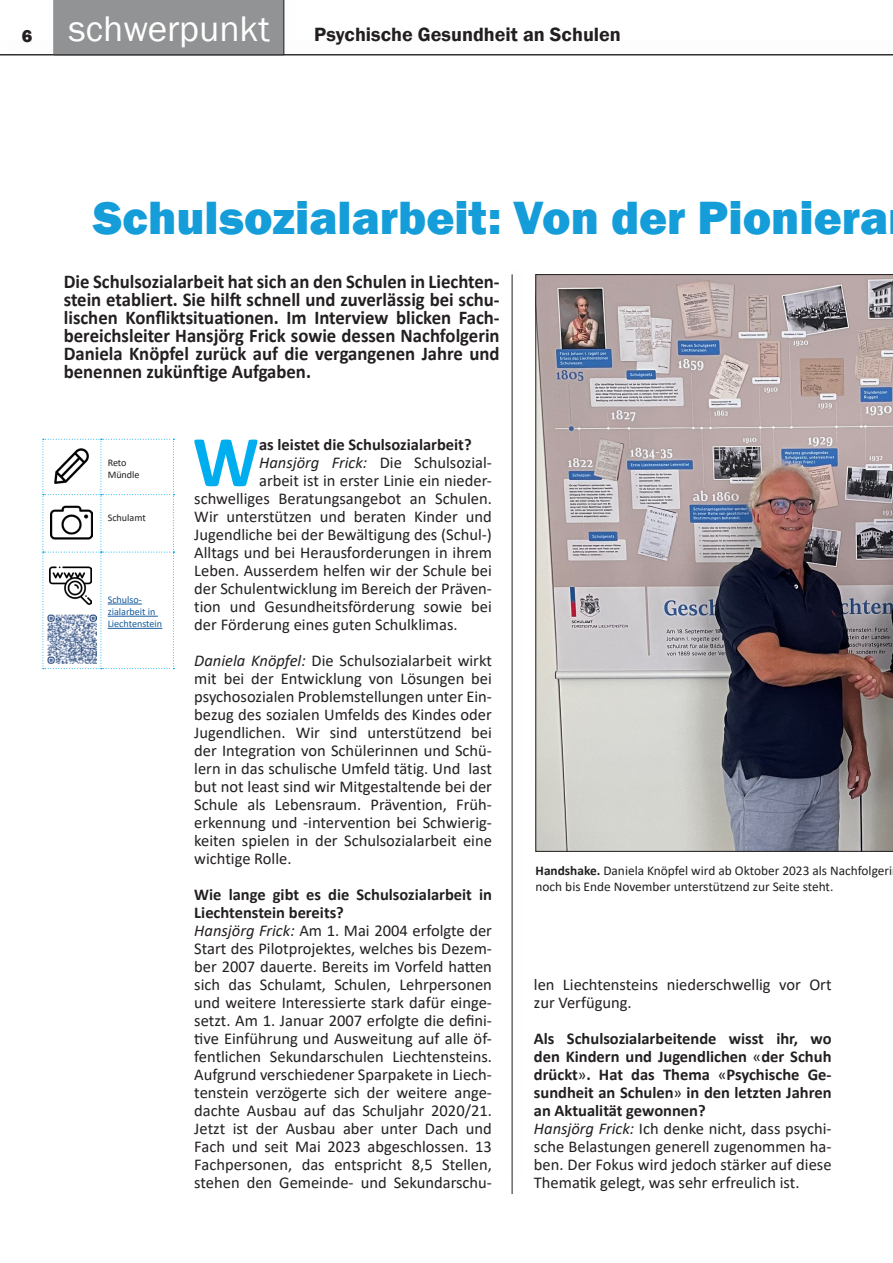
<style>
.page{position:relative;width:893px;height:1263px;background:#fff}
.page>*{position:absolute;margin:0;border:0;box-sizing:border-box;transform-origin:0 0}
.Standardschrift_Text{font:700 73.2px "Calibri";color:#00aeef}
.Unterüberschrift{font:800 48px "Franklin Gothic";color:#149dd9}
.Deckblatt_-_Daten{font:36.75px "Franklin Gothic";color:#fff}
.Deckblatt_-_Daten-2{font:600 19.8px "Franklin Gothic";color:#231f20}
.Standardschrift_Text-2{font:700 19.5px/18px "Calibri";color:#231f20;text-align:justify;scale:.96 1}
.Unterüberschrift-2{font:800 18px "Franklin Gothic";color:#231f20}
.Standardschrift_Text-3{font:16.5px/18px "Calibri";color:#231f20;text-align:justify}
.Standardschrift_Text-4{font:700 16.5px/18px "Calibri";color:#231f20}
.t1{font:13.35px/16px "Calibri";color:#231f20}
.t2{font:10.2px/12.1px "Calibri";color:#175d9e}
.t3{font:10.2px/12.1px "Calibri";color:#231f20}
.s1{font-style:italic}
.s2{font-weight:700}
.s3{font-weight:400}
</style>
<div class="page">
<div style="left:44px;top:0;width:29px;height:56px;background:#231f20;opacity:.28"></div>
<div style="left:54px;top:0;width:230px;height:55px;background:#929394"></div>
<div style="left:502px;top:255px;width:29px;height:940px;background:#231f20;opacity:.28"></div>
<hr style="left:512px;top:274px;width:1px;height:920px;background:#231f20">
<svg style="left:536px;top:274px;width:357px;height:577px;background:#9b9497"></svg>
<div style="left:0;top:31px;width:893px;height:30px;background:#231f20;opacity:.28"></div>
<hr style="left:0;top:55px;width:893px;height:1px;background:#231f20">
<div style="left:273px;top:0;width:30px;height:56px;background:#231f20;opacity:.28"></div>
<hr style="left:284px;top:0;width:1px;height:55px;background:#231f20">
<svg style="left:43px;top:439px;width:131px;height:230px"></svg>
<hr style="left:108px;top:604px;width:34px;height:1px;background:#175d9e">
<hr style="left:108px;top:616px;width:50px;height:1px;background:#175d9e">
<hr style="left:108px;top:628px;width:54px;height:1px;background:#175d9e">
<img style="left:47px;top:615px;width:50px;height:49px">
<img style="left:53px;top:448px;width:37px;height:37px">
<img style="left:51px;top:505px;width:41px;height:35px">
<img style="left:50px;top:565px;width:41px;height:41px">
<p class="Unterüberschrift-2" style="left:22px;top:24px;width:12px">6</p>
<p class="Deckblatt_-_Daten" style="left:69px;top:6px;width:203px">schwerpunkt</p>
<p class="Deckblatt_-_Daten-2" style="left:314px;top:23px;width:308px">Psychische Gesundheit an Schulen</p>
<p class="Unterüberschrift" style="left:93px;top:187px;width:796px">Schulsozialarbeit: Von der Pioniera</p>
<p class="Standardschrift_Text-2" style="left:64px;top:272px;width:456px">Die Schulsozialarbeit hat sich an den Schulen in Liechten&shy;stein etabliert. Sie hilft schnell und zuverlässig bei schu&shy;lischen Konfliktsituationen. Im Interview blicken Fach&shy;bereichsleiter Hansjörg Frick sowie dessen Nachfolgerin Daniela Knöpfel zurück auf die vergangenen Jahre und benennen zukünftige Aufgaben.</p>
<p class="t3" style="left:108px;top:456px;width:33px">Reto<br>Mündle</p>
<p class="t3" style="left:108px;top:511px;width:40px">Schulamt</p>
<p class="t2" style="left:108px;top:593px;width:56px">Schulso&shy;zialarbeit in<br>Liechtenstein</p>
<p class="Standardschrift_Text" style="left:193px;top:410px;width:68px">W</p>
<p class="Standardschrift_Text-4" style="left:259px;top:435px;width:214px">as leistet die Schulsozialarbeit?</p>
<p class="Standardschrift_Text-3" style="left:259px;top:453px;width:234px"><span class="s1">Hansjörg Frick:</span> Die Schulsozial-</p>
<p class="Standardschrift_Text-3" style="left:259px;top:471px;width:234px">arbeit ist in erster Linie ein nieder-</p>
<p class="Standardschrift_Text-3" style="left:194px;top:489px;width:299px">schwelliges Beratungsangebot an Schulen.</p>
<p class="Standardschrift_Text-3" style="left:194px;top:507px;width:299px">Wir unterstützen und beraten Kinder und</p>
<p class="Standardschrift_Text-3" style="left:194px;top:525px;width:299px">Jugendliche bei der Bewältigung des (Schul-)</p>
<p class="Standardschrift_Text-3" style="left:194px;top:543px;width:299px">Alltags und bei Herausforderungen in ihrem</p>
<p class="Standardschrift_Text-3" style="left:194px;top:561px;width:299px">Leben. Ausserdem helfen wir der Schule bei</p>
<p class="Standardschrift_Text-3" style="left:194px;top:579px;width:299px">der Schulentwicklung im Bereich der Präven-</p>
<p class="Standardschrift_Text-3" style="left:194px;top:597px;width:299px">tion und Gesundheitsförderung sowie bei</p>
<p class="Standardschrift_Text-3" style="left:194px;top:615px;width:265px">der Förderung eines guten Schulklimas.</p>
<p class="Standardschrift_Text-3" style="left:194px;top:651px;width:299px"><span class="s1">Daniela Knöpfel:</span> Die Schulsozialarbeit wirkt mit bei der Entwicklung von Lösungen bei psychosozialen Problemstellungen unter Ein&shy;bezug des sozialen Umfelds des Kindes oder Jugendlichen. Wir sind unterstützend bei der Integration von Schülerinnen und Schü&shy;lern in das schulische Umfeld tätig. Und last but not least sind wir Mitgestaltende bei der Schule als Lebensraum. Prävention, Früh&shy;erkennung und -intervention bei Schwierig&shy;keiten spielen in der Schulsozialarbeit eine wichtige Rolle.</p>
<p class="Standardschrift_Text-4" style="left:194px;top:885px;width:299px">Wie lange gibt es die Schulsozialarbeit in<br>Liechtenstein bereits?</p>
<p class="Standardschrift_Text-3" style="left:194px;top:921px;width:299px"><span class="s1">Hansjörg Frick:</span> Am 1. Mai 2004 erfolgte der Start des Pilotprojektes, welches bis Dezem&shy;ber 2007 dauerte. Bereits im Vorfeld hatten sich das Schulamt, Schulen, Lehrpersonen und weitere Interessierte stark dafür einge&shy;setzt. Am 1. Januar 2007 erfolgte die defini&shy;tive Einführung und Ausweitung auf alle öf&shy;fentlichen Sekundarschulen Liechtensteins.<br>Aufgrund verschiedener Sparpakete in Liech&shy;tenstein verzögerte sich der weitere ange&shy;dachte Ausbau auf das Schuljahr 2020/21.<br>Jetzt ist der Ausbau aber unter Dach und Fach und seit Mai 2023 abgeschlossen. 13<br>Fachpersonen, das entspricht 8,5 Stellen, stehen den Gemeinde- und Sekundarschu-</p>
<p class="t1" style="left:536px;top:862px;width:358px"><span class="s2">Handshake.</span> Daniela Knöpfel wird ab Oktober 2023 als Nachfolgeri noch bis Ende November unterstützend zur Seite steht.</p>
<p class="Standardschrift_Text-3" style="left:534px;top:975px;width:299px">len Liechtensteins niederschwellig vor Ort zur Verfügung.</p>
<p class="Standardschrift_Text-4" style="left:534px;top:1029px;width:299px;text-align:justify">Als Schulsozialarbeitende wisst ihr, wo den Kindern und Jugendlichen <span class="s3">«</span>der Schuh drückt<span class="s3">»</span>. Hat das Thema <span class="s3">«</span>Psychische Ge&shy;sundheit an Schulen<span class="s3">»</span> in den letzten Jahren an Aktualität gewonnen?</p>
<p class="Standardschrift_Text-3" style="left:534px;top:1119px;width:299px"><span class="s1">Hansjörg Frick:</span> Ich denke nicht, dass psychi&shy;sche Belastungen generell zugenommen ha&shy;ben. Der Fokus wird jedoch stärker auf diese Thematik gelegt, was sehr erfreulich ist.</p>
</div>
